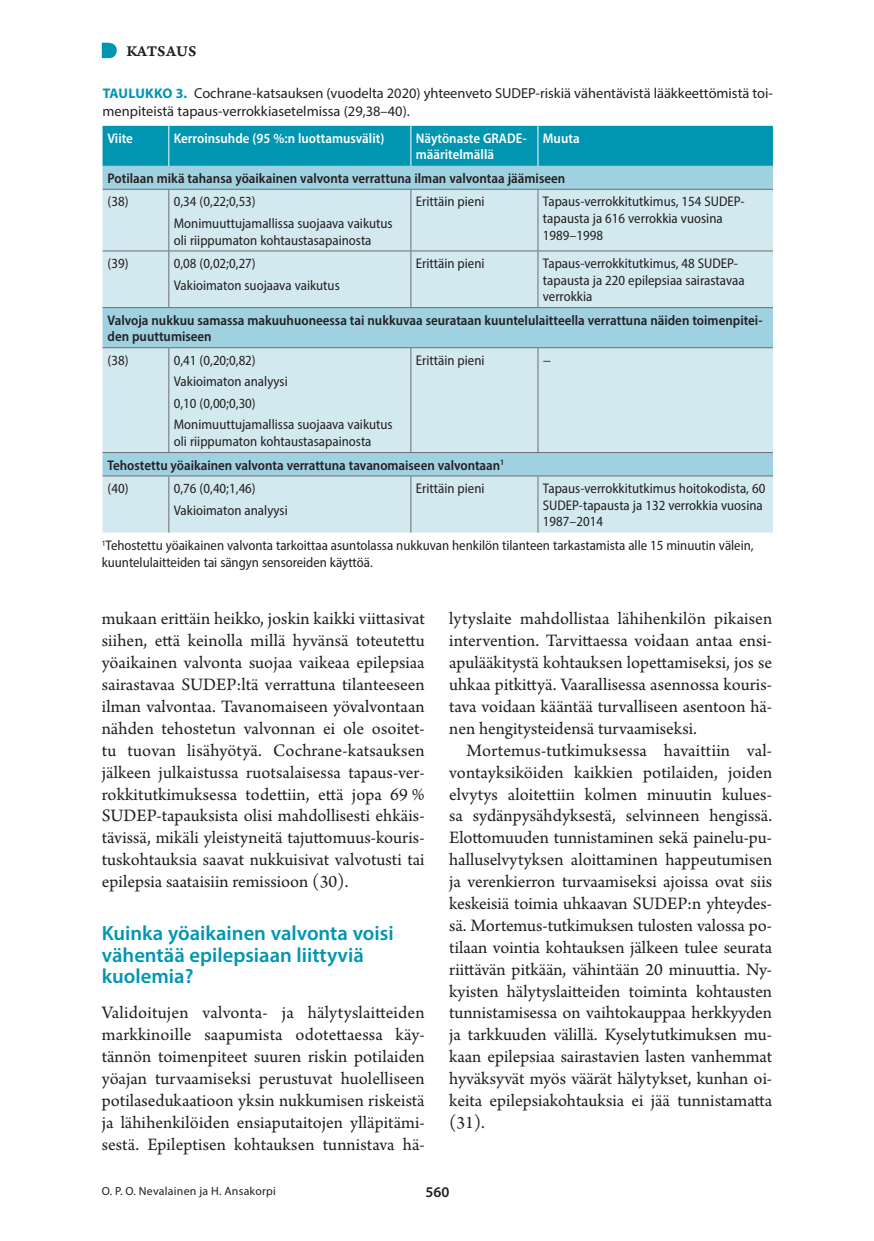
<style>
.page{position:relative;width:874px;height:1241px;background:#fff}
.page>*{position:absolute;margin:0;border:0;box-sizing:border-box;transform-origin:0 0}
.v1{font:600 20.65px/21.9px "Myriad Pro";color:#0096b1}
.l_ei_sis{font:18.38px/21.9px "Arno Pro";color:#231f20;text-align:justify}
.vinj{font:15.75px "Arno Pro Smbd Caption";letter-spacing:.005em;color:#231f20}
.t1{font:600 14.88px "Myriad Pro";color:#231f20}
.kt{font:14.35px/17.5px "Myriad Pro";color:#231f20}
.t{font:semi-condensed 14px/16.6px "Myriad Pro";color:#231f20}
.t-2{font:600 semi-condensed 14px/16.6px "Myriad Pro";color:#231f20}
.t_pl{font:600 semi-condensed 14px/16.6px "Myriad Pro";color:#fff}
.Ala{font:11.9px "Myriad Pro";letter-spacing:.02em;color:#231f20}
.s1{font-weight:700;font-size:14px;color:#0096b1}
</style>
<div class="page">
<div style="left:102px;top:126px;width:670px;height:40px;background:#0096b1"></div>
<div style="left:102px;top:166px;width:670px;height:23px;background:#a0d1e0"></div>
<svg style="left:102px;top:190px;width:670px;height:342px;background:#c9e3ec"></svg>
<hr style="left:168px;top:126px;width:1px;height:40px;background:#fff">
<hr style="left:410px;top:126px;width:1px;height:40px;background:#fff">
<hr style="left:537px;top:126px;width:1px;height:40px;background:#fff">
<hr style="left:102px;top:189px;width:67px;height:1px;background:#6c6d70">
<hr style="left:169px;top:189px;width:241px;height:1px;background:#6c6d70">
<hr style="left:168px;top:190px;width:1px;height:60px;background:#6c6d70">
<hr style="left:410px;top:189px;width:127px;height:1px;background:#6c6d70">
<hr style="left:410px;top:190px;width:1px;height:60px;background:#6c6d70">
<hr style="left:537px;top:189px;width:235px;height:1px;background:#6c6d70">
<hr style="left:537px;top:190px;width:1px;height:60px;background:#6c6d70">
<hr style="left:102px;top:250px;width:67px;height:1px;background:#6c6d70">
<hr style="left:169px;top:250px;width:241px;height:1px;background:#6c6d70">
<hr style="left:168px;top:251px;width:1px;height:56px;background:#6c6d70">
<hr style="left:410px;top:250px;width:127px;height:1px;background:#6c6d70">
<hr style="left:410px;top:251px;width:1px;height:56px;background:#6c6d70">
<hr style="left:537px;top:250px;width:235px;height:1px;background:#6c6d70">
<hr style="left:537px;top:251px;width:1px;height:56px;background:#6c6d70">
<hr style="left:102px;top:307px;width:67px;height:1px;background:#6c6d70">
<hr style="left:169px;top:307px;width:241px;height:1px;background:#6c6d70">
<hr style="left:410px;top:307px;width:127px;height:1px;background:#6c6d70">
<hr style="left:537px;top:307px;width:235px;height:1px;background:#6c6d70">
<hr style="left:102px;top:347px;width:67px;height:1px;background:#6c6d70">
<hr style="left:169px;top:347px;width:241px;height:1px;background:#6c6d70">
<hr style="left:168px;top:348px;width:1px;height:104px;background:#6c6d70">
<hr style="left:410px;top:347px;width:127px;height:1px;background:#6c6d70">
<hr style="left:410px;top:348px;width:1px;height:104px;background:#6c6d70">
<hr style="left:537px;top:347px;width:235px;height:1px;background:#6c6d70">
<hr style="left:537px;top:348px;width:1px;height:104px;background:#6c6d70">
<hr style="left:102px;top:452px;width:67px;height:1px;background:#6c6d70">
<hr style="left:169px;top:452px;width:241px;height:1px;background:#6c6d70">
<hr style="left:410px;top:452px;width:127px;height:1px;background:#6c6d70">
<hr style="left:537px;top:452px;width:235px;height:1px;background:#6c6d70">
<hr style="left:102px;top:475px;width:67px;height:1px;background:#6c6d70">
<hr style="left:169px;top:475px;width:241px;height:1px;background:#6c6d70">
<hr style="left:168px;top:476px;width:1px;height:56px;background:#6c6d70">
<hr style="left:410px;top:475px;width:127px;height:1px;background:#6c6d70">
<hr style="left:410px;top:476px;width:1px;height:56px;background:#6c6d70">
<hr style="left:537px;top:475px;width:235px;height:1px;background:#6c6d70">
<hr style="left:537px;top:476px;width:1px;height:56px;background:#6c6d70">
<svg style="left:102px;top:43px;width:15px;height:15px"></svg>
<p class="vinj" style="left:126px;top:41px;width:71px">KATSAUS</p>
<p class="kt" style="left:102px;top:84px;width:671px"><span class="s1">TAULUKKO 3.</span> Cochrane-katsauksen (vuodelta 2020) yhteenveto SUDEP-riskiä vähentävistä lääkkeettömistä toi&shy;menpiteistä tapaus-verrokkiasetelmissa (29,38–40).</p>
<p class="t_pl" style="left:107px;top:129px;width:27px">Viite</p>
<p class="t_pl" style="left:174px;top:129px;width:212px">Kerroinsuhde (95 %:n luottamusvälit)</p>
<p class="t_pl" style="left:415px;top:129px;width:112px">Näytönaste GRADE&shy;määritelmällä</p>
<p class="t_pl" style="left:542px;top:129px;width:38px">Muuta</p>
<p class="t-2" style="left:107px;top:169px;width:459px">Potilaan mikä tahansa yöaikainen valvonta verrattuna ilman valvontaa jäämiseen</p>
<p class="t" style="left:107px;top:193px;width:22px">(38)</p>
<p class="t" style="left:174px;top:193px;width:83px">0,34 (0,22;0,53)</p>
<p class="t" style="left:174px;top:215px;width:220px">Monimuuttujamallissa suojaava vaikutus oli riippumaton kohtaustasapainosta</p>
<p class="t" style="left:415px;top:193px;width:70px">Erittäin pieni</p>
<p class="t" style="left:542px;top:193px;width:202px">Tapaus-verrokkitutkimus, 154 SUDEP&shy;tapausta ja 616 verrokkia vuosina<br>1989–1998</p>
<p class="t" style="left:415px;top:255px;width:70px">Erittäin pieni</p>
<p class="t" style="left:542px;top:255px;width:203px">Tapaus-verrokkitutkimus, 48 SUDEP&shy;tapausta ja 220 epilepsiaa sairastavaa verrokkia</p>
<p class="t-2" style="left:107px;top:311px;width:656px">Valvoja nukkuu samassa makuuhuoneessa tai nukkuvaa seurataan kuuntelulaitteella verrattuna näiden toimenpitei&shy;den puuttumiseen</p>
<p class="t" style="left:107px;top:351px;width:22px">(38)</p>
<p class="t" style="left:174px;top:351px;width:83px">0,41 (0,20;0,82)</p>
<p class="t" style="left:174px;top:373px;width:115px">Vakioimaton analyysi</p>
<p class="t" style="left:174px;top:394px;width:83px">0,10 (0,00;0,30)</p>
<p class="t" style="left:174px;top:416px;width:220px">Monimuuttujamallissa suojaava vaikutus oli riippumaton kohtaustasapainosta</p>
<p class="t" style="left:107px;top:255px;width:22px">(39)</p>
<p class="t" style="left:174px;top:255px;width:83px">0,08 (0,02;0,27)</p>
<p class="t" style="left:174px;top:276px;width:167px">Vakioimaton suojaava vaikutus</p>
<p class="t" style="left:415px;top:351px;width:70px">Erittäin pieni</p>
<p class="t" style="left:542px;top:351px;width:10px">−</p>
<p class="t-2" style="left:107px;top:456px;width:398px">Tehostettu yöaikainen valvonta verrattuna tavanomaiseen valvontaan<sup>1</sup></p>
<p class="t" style="left:107px;top:479px;width:22px">(40)</p>
<p class="t" style="left:174px;top:479px;width:83px">0,76 (0,40;1,46)</p>
<p class="t" style="left:174px;top:501px;width:115px">Vakioimaton analyysi</p>
<p class="t" style="left:415px;top:479px;width:70px">Erittäin pieni</p>
<p class="t" style="left:542px;top:479px;width:224px">Tapaus-verrokkitutkimus hoitokodista, 60<br>SUDEP-tapausta ja 132 verrokkia vuosina<br>1987–2014</p>
<p class="t" style="left:102px;top:537px;width:653px"><sup>1</sup>Tehostettu yöaikainen valvonta tarkoittaa asuntolassa nukkuvan henkilön tilanteen tarkastamista alle 15 minuutin välein, kuuntelulaitteiden tai sängyn sensoreiden käyttöä.</p>
<p class="l_ei_sis" style="left:102px;top:609px;width:324px">mukaan erittäin heikko, joskin kaikki viittasivat siihen, että keinolla millä hyvänsä toteutettu yöaikainen valvonta suojaa vaikeaa epilepsiaa sairastavaa SUDEP:ltä verrattuna tilanteeseen ilman valvontaa. Tavanomaiseen yövalvontaan nähden tehostetun valvonnan ei ole osoitet‑ tu tuovan lisähyötyä. Cochrane-katsauksen jälkeen julkaistussa ruotsalaisessa tapaus-ver‑ rokkitutkimuksessa todettiin, että jopa 69 % SUDEP-tapauksista olisi mahdollisesti ehkäis‑ tävissä, mikäli yleistyneitä tajuttomuus-kouris‑ tuskohtauksia saavat nukkuisivat valvotusti tai epilepsia saataisiin remissioon (30).</p>
<p class="v1" style="left:102px;top:921px;width:293px">Kuinka yöaikainen valvonta voisi vähentää epilepsiaan liittyviä kuolemia?</p>
<p class="l_ei_sis" style="left:102px;top:1002px;width:324px">Validoitujen valvonta- ja hälytyslaitteiden markkinoille saapumista odotettaessa käy‑ tännön toimenpiteet suuren riskin potilaiden yöajan turvaamiseksi perustuvat huolelliseen potilasedukaatioon yksin nukkumisen riskeistä ja lähihenkilöiden ensiaputaitojen ylläpitämi‑ sestä. Epileptisen kohtauksen tunnistava hä‑</p>
<p class="l_ei_sis" style="left:449px;top:609px;width:324px">lytyslaite mahdollistaa lähihenkilön pikaisen intervention. Tarvittaessa voidaan antaa ensi‑ apulääkitystä kohtauksen lopettamiseksi, jos se uhkaa pitkittyä. Vaarallisessa asennossa kouris‑ tava voidaan kääntää turvalliseen asentoon hä‑ nen hengitysteidensä turvaamiseksi.</p>
<p class="l_ei_sis" style="left:449px;top:740px;width:324px;text-indent:17px">Mortemus-tutkimuksessa havaittiin val‑ vontayksiköiden kaikkien potilaiden, joiden elvytys aloitettiin kolmen minuutin kulues‑ sa sydänpysähdyksestä, selvinneen hengissä.<br>Elottomuuden tunnistaminen sekä painelu-pu‑ halluselvytyksen aloittaminen happeutumisen ja verenkierron turvaamiseksi ajoissa ovat siis keskeisiä toimia uhkaavan SUDEP:n yhteydes‑ sä. Mortemus-tutkimuksen tulosten valossa po‑ tilaan vointia kohtauksen jälkeen tulee seurata riittävän pitkään, vähintään 20 minuuttia. Ny‑ kyisten hälytyslaitteiden toiminta kohtausten tunnistamisessa on vaihtokauppaa herkkyyden ja tarkkuuden välillä. Kyselytutkimuksen mu‑ kaan epilepsiaa sairastavien lasten vanhemmat hyväksyvät myös väärät hälytykset, kunhan oi‑ keita epilepsiakohtauksia ei jää tunnistamatta (31).</p>
<p class="Ala" style="left:102px;top:1183px;width:176px">O. P. O. Nevalainen ja H. Ansakorpi</p>
<p class="t1" style="left:425px;top:1182px;width:25px">560</p>
</div>
